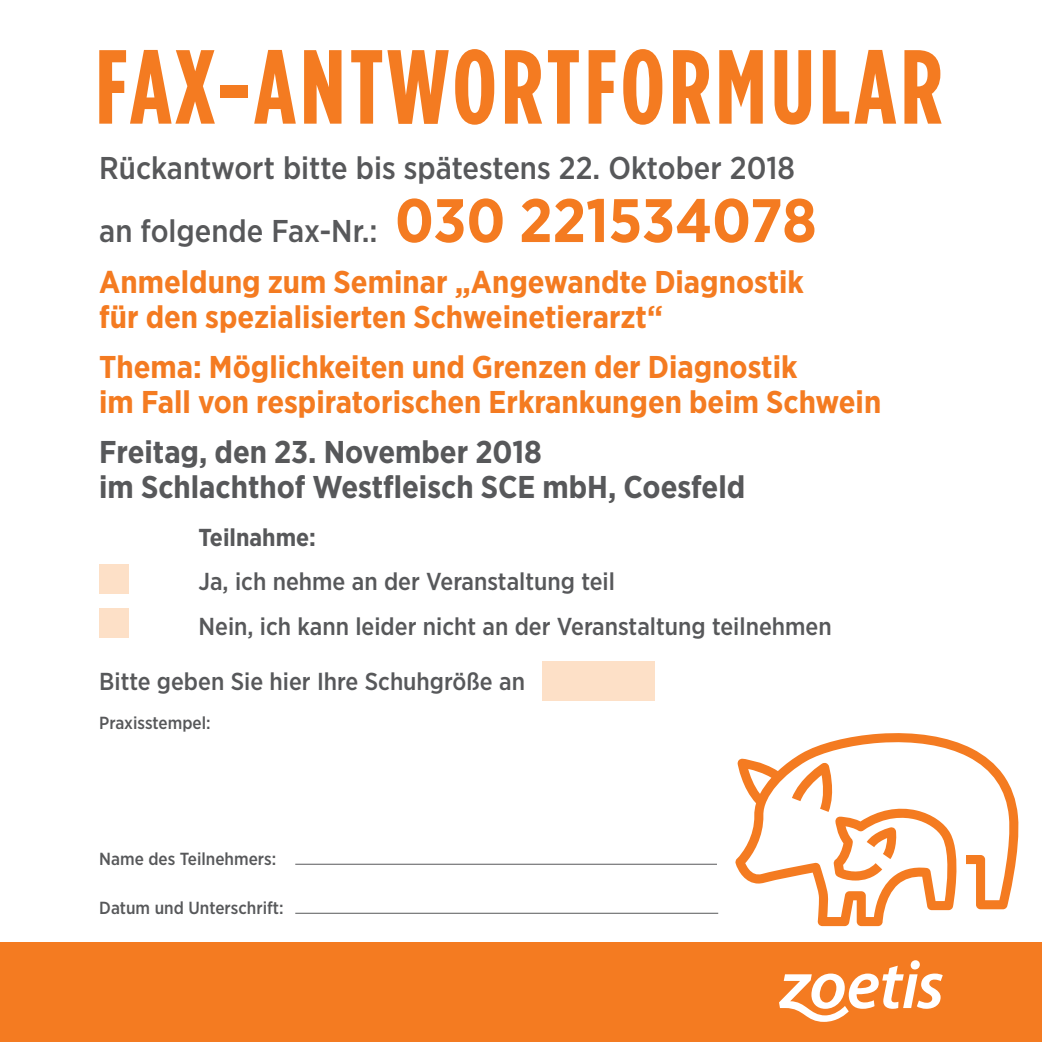
<style>
.page{position:relative;width:1042px;height:1042px;background:#fff}
.page>*{position:absolute;margin:0;border:0;box-sizing:border-box;transform-origin:0 0}
.t1{font:700 105px "Gotham Condensed";letter-spacing:.04em;color:#f47b21}
.t2{font:700 31.5px/35px "Gotham Narrow";color:#f47b21}
.t3{font:500 31.5px "Gotham Narrow";color:#57585a}
.t4{font:700 31.5px/35px "Gotham Narrow";color:#57585a}
.t5{font:500 24.5px "Gotham Narrow";color:#57585a}
.t6{font:700 24.5px "Gotham Narrow";color:#57585a}
.t7{font:500 17.5px "Gotham Narrow";color:#57585a}
.s1{font-weight:700;font-size:61.25px;color:#f47b21}
</style>
<div class="page">
<div style="left:99px;top:564px;width:30px;height:30px;background:#fde0c7"></div>
<div style="left:99px;top:608px;width:30px;height:30px;background:#fde0c7"></div>
<hr style="left:295px;top:864px;width:422px;height:1px;background:#57585a">
<hr style="left:295px;top:913px;width:423px;height:1px;background:#57585a">
<svg style="left:735px;top:733px;width:284px;height:193px"></svg>
<div style="left:0;top:943px;width:1042px;height:99px;background:#f47b21"></div>
<svg style="left:910px;top:960px;width:10px;height:9px"></svg>
<svg style="left:779px;top:965px;width:164px;height:57px"></svg>
<div style="left:542px;top:661px;width:113px;height:39px;background:#fde0c7"></div>
<p class="t1" style="left:95px;top:28px;width:848px">FAX-ANTWORTFORMULAR</p>
<p class="t3" style="left:99px;top:148px;width:697px">Rückantwort bitte bis spätestens 22. Oktober 2018</p>
<p class="t3" style="left:99px;top:211px;width:719px">an folgende Fax-Nr.: <span class="s1">030 221534078</span></p>
<p class="t2" style="left:99px;top:264px;width:706px">Anmeldung zum Seminar „Angewandte Diagnostik für den spezialisierten Schweinetierarzt“</p>
<p class="t2" style="left:99px;top:349px;width:783px">Thema: Möglichkeiten und Grenzen der Diagnostik<br>im Fall von respiratorischen Erkrankungen beim Schwein</p>
<p class="t4" style="left:99px;top:434px;width:647px">Freitag, den 23. November 2018<br>im Schlachthof Westfleisch SCE mbH, Coesfeld</p>
<p class="t6" style="left:198px;top:521px;width:119px">Teilnahme:</p>
<p class="t5" style="left:198px;top:566px;width:418px">Ja, ich nehme an der Veranstaltung teil</p>
<p class="t5" style="left:198px;top:610px;width:635px">Nein, ich kann leider nicht an der Veranstaltung teilnehmen</p>
<p class="t5" style="left:99px;top:665px;width:427px">Bitte geben Sie hier Ihre Schuhgröße an</p>
<p class="t7" style="left:99px;top:712px;width:113px">Praxisstempel:</p>
<p class="t7" style="left:99px;top:847px;width:179px">Name des Teilnehmers:</p>
<p class="t7" style="left:99px;top:896px;width:186px">Datum und Unterschrift:</p>
</div>
